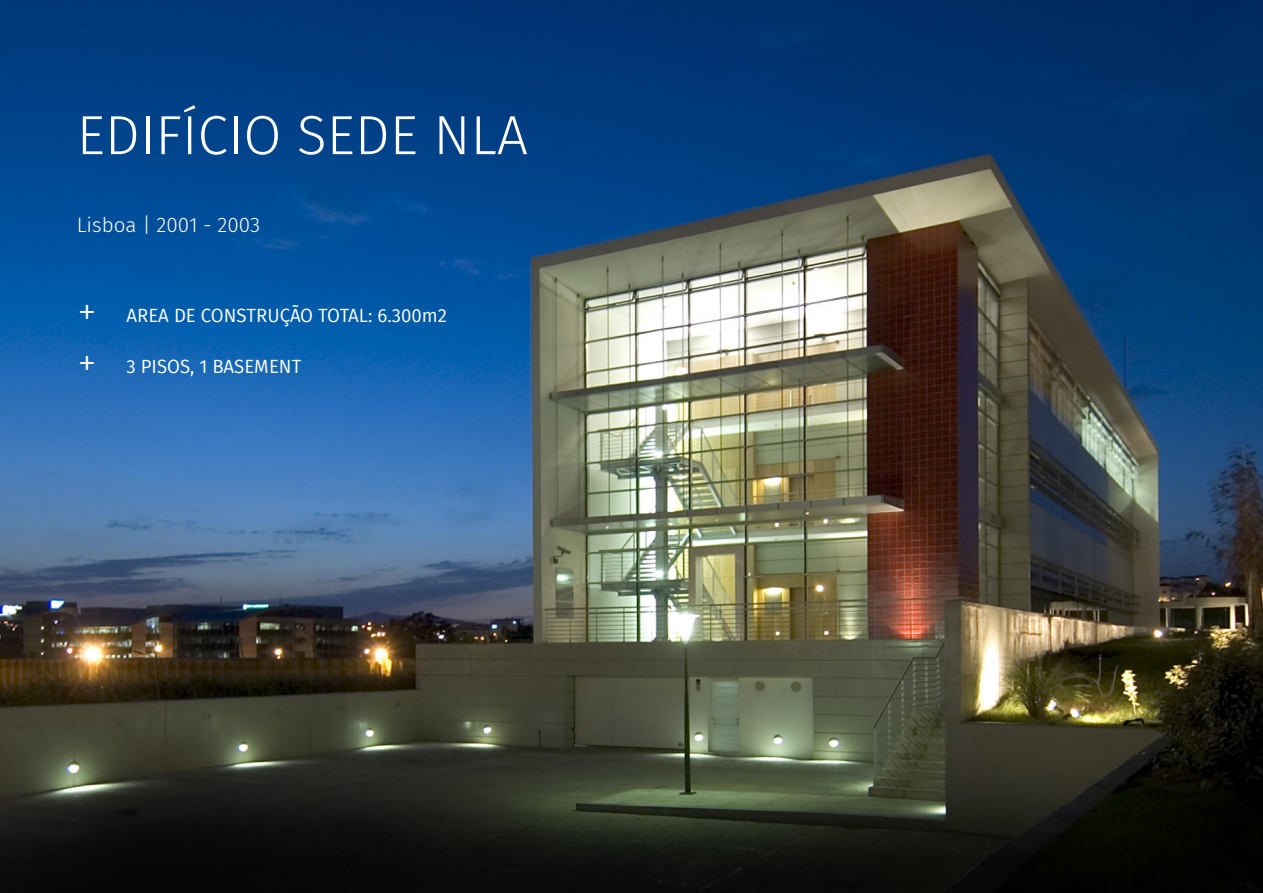
<style>
.page{position:relative;width:1263px;height:893px;background:#fff}
.page>*{position:absolute;margin:0;border:0;box-sizing:border-box;transform-origin:0 0}
.t1{font:300 55.2px "Fira Sans";color:#fff}
.t2{font:300 20.7px "Fira Sans";color:#fff}
.t3{font:18.75px "Fira Sans";color:#fff}
.s1{font-weight:300;font-size:39px}
</style>
<div class="page">
<img style="left:0;top:0;width:1263px;height:893px">
<h1 class="t1" style="left:77px;top:103px;width:453px">EDIFÍCIO SEDE NLA</h1>
<p class="t2" style="left:77px;top:213px;width:185px">Lisboa | 2001 - 2003</p>
<p class="t3" style="left:77px;top:304px;width:371px"><span class="s1">+</span> AREA DE CONSTRUÇÃO TOTAL: 6.300m2</p>
<p class="t3" style="left:77px;top:356px;width:225px"><span class="s1">+</span> 3 PISOS, 1 BASEMENT</p>
</div>
